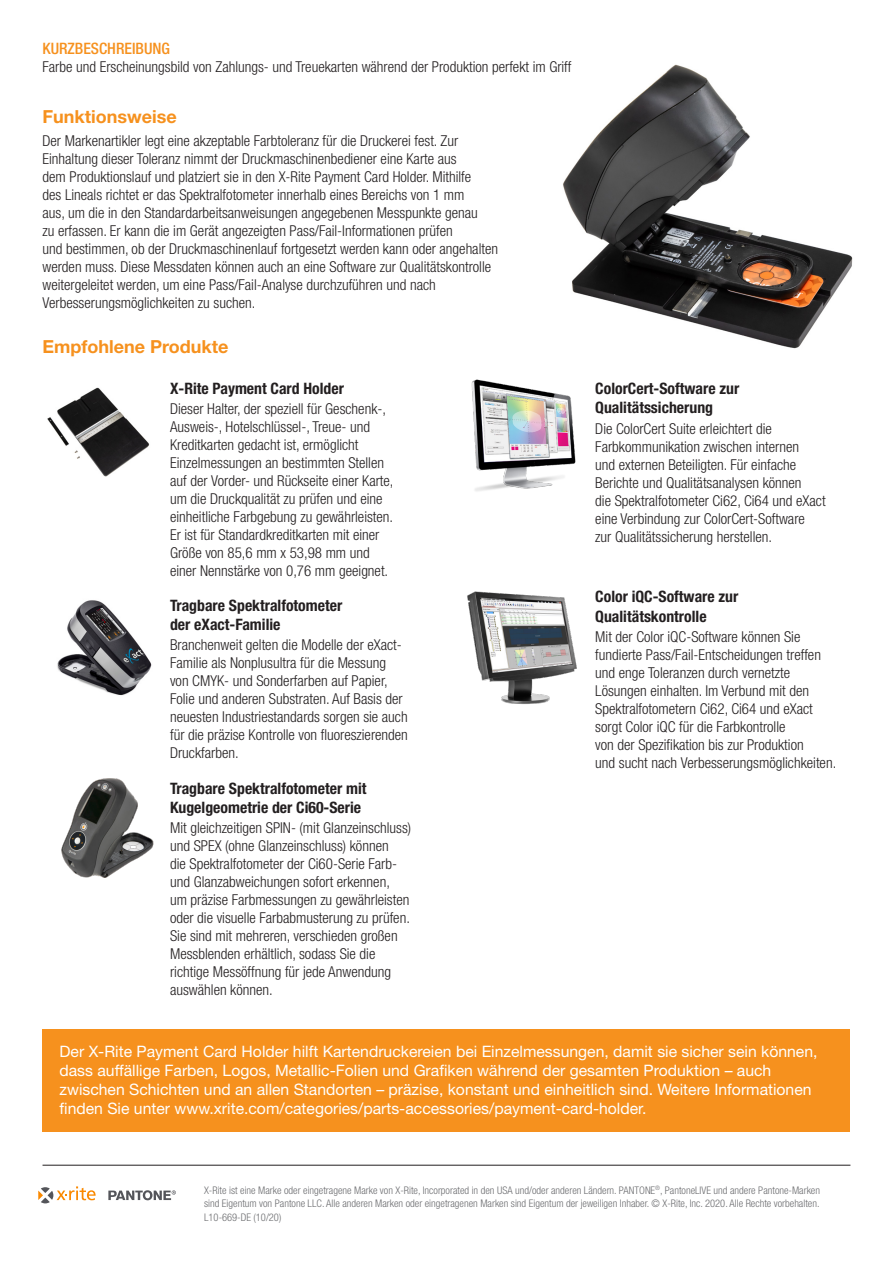
<style>
.page{position:relative;width:893px;height:1263px;background:#fff}
.page>*{position:absolute;margin:0;border:0;box-sizing:border-box;transform-origin:0 0}
.t1{font:700 18px "Helvetica Neue LT Std";color:#f6911e}
.TX6{font:15.75px/18.8px "Helvetica Neue LT Std";color:#fff}
.t2{font:700 condensed 15.75px/19.5px "Helvetica Neue LT Std";color:#231f20}
.t3{font:500 condensed 15.75px "Helvetica Neue LT Std";color:#f6911e}
.TX2{font:300 condensed 15px/18px "Helvetica Neue LT Std";color:#231f20}
.CPY{font:300 condensed 10.5px/13.5px "Helvetica Neue LT Std";color:#6c6d70;text-align:justify}
</style>
<div class="page">
<hr style="left:43px;top:1165px;width:807px;height:1px;background:#231f20">
<svg style="left:108px;top:1190px;width:68px;height:10px"></svg>
<svg style="left:38px;top:1186px;width:58px;height:17px"></svg>
<div style="left:43px;top:1029px;width:807px;height:102px;background:#f6911e"></div>
<img style="left:47px;top:387px;width:103px;height:90px">
<img style="left:471px;top:379px;width:105px;height:112px">
<img style="left:467px;top:591px;width:110px;height:113px">
<img style="left:57px;top:600px;width:95px;height:96px">
<img style="left:61px;top:778px;width:93px;height:99px">
<img style="left:563px;top:64px;width:290px;height:285px">
<h4 class="t3" style="left:43px;top:39px;width:129px">KURZBESCHREIBUNG</h4>
<p class="TX2" style="left:43px;top:57px;width:530px">Farbe und Erscheinungsbild von Zahlungs- und Treuekarten während der Produktion perfekt im Griff</p>
<h2 class="t1" style="left:43px;top:106px;width:136px">Funktionsweise</h2>
<p class="TX2" style="left:43px;top:131px;width:457px">Der Markenartikler legt eine akzeptable Farbtoleranz für die Druckerei fest. Zur Einhaltung dieser Toleranz nimmt der Druckmaschinenbediener eine Karte aus<br>dem Produktionslauf und platziert sie in den X-Rite Payment Card Holder. Mithilfe<br>des Lineals richtet er das Spektralfotometer innerhalb eines Bereichs von 1 mm<br>aus, um die in den Standardarbeitsanweisungen angegebenen Messpunkte genau<br>zu erfassen. Er kann die im Gerät angezeigten Pass/Fail-Informationen prüfen<br>und bestimmen, ob der Druckmaschinenlauf fortgesetzt werden kann oder angehalten werden muss. Diese Messdaten können auch an eine Software zur Qualitätskontrolle weitergeleitet werden, um eine Pass/Fail-Analyse durchzuführen und nach Verbesserungsmöglichkeiten zu suchen.</p>
<h2 class="t1" style="left:43px;top:335px;width:187px">Empfohlene Produkte</h2>
<h5 class="t2" style="left:170px;top:378px;width:175px">X-Rite Payment Card Holder</h5>
<p class="TX2" style="left:170px;top:400px;width:225px">Dieser Halter, der speziell für Geschenk-, Ausweis-, Hotelschlüssel-, Treue- und Kreditkarten gedacht ist, ermöglicht Einzelmessungen an bestimmten Stellen auf der Vorder- und Rückseite einer Karte, um die Druckqualität zu prüfen und eine einheitliche Farbgebung zu gewährleisten.<br>Er ist für Standardkreditkarten mit einer Größe von 85,6 mm x 53,98 mm und einer Nennstärke von 0,76 mm geeignet.</p>
<h5 class="t2" style="left:170px;top:595px;width:174px">Tragbare Spektralfotometer der eXact-Familie</h5>
<p class="TX2" style="left:170px;top:636px;width:239px">Branchenweit gelten die Modelle der eXact-Familie als Nonplusultra für die Messung von CMYK- und Sonderfarben auf Papier, Folie und anderen Substraten. Auf Basis der neuesten Industriestandards sorgen sie auch für die präzise Kontrolle von fluoreszierenden Druckfarben.</p>
<h5 class="t2" style="left:170px;top:778px;width:198px">Tragbare Spektralfotometer mit<br>Kugelgeometrie der Ci60-Serie</h5>
<p class="TX2" style="left:170px;top:819px;width:243px">Mit gleichzeitigen SPIN- (mit Glanzeinschluss) und SPEX (ohne Glanzeinschluss) können<br>die Spektralfotometer der Ci60-Serie Farb&shy;und Glanzabweichungen sofort erkennen,<br>um präzise Farbmessungen zu gewährleisten oder die visuelle Farbabmusterung zu prüfen.<br>Sie sind mit mehreren, verschieden großen Messblenden erhältlich, sodass Sie die richtige Messöffnung für jede Anwendung auswählen können.</p>
<h5 class="t2" style="left:595px;top:378px;width:145px">ColorCert-Software zur<br>Qualitätssicherung</h5>
<p class="TX2" style="left:595px;top:419px;width:232px">Die ColorCert Suite erleichtert die Farbkommunikation zwischen internen<br>und externen Beteiligten. Für einfache Berichte und Qualitätsanalysen können<br>die Spektralfotometer Ci62, Ci64 und eXact eine Verbindung zur ColorCert-Software<br>zur Qualitätssicherung herstellen.</p>
<h5 class="t2" style="left:595px;top:587px;width:145px">Color iQC-Software zur<br>Qualitätskontrolle</h5>
<p class="TX2" style="left:595px;top:627px;width:242px">Mit der Color iQC-Software können Sie fundierte Pass/Fail-Entscheidungen treffen und enge Toleranzen durch vernetzte Lösungen einhalten. Im Verbund mit den Spektralfotometern Ci62, Ci64 und eXact sorgt Color iQC für die Farbkontrolle<br>von der Spezifikation bis zur Produktion<br>und sucht nach Verbesserungsmöglichkeiten.</p>
<p class="TX6" style="left:60px;top:1042px;width:759px">Der X-Rite Payment Card Holder hilft Kartendruckereien bei Einzelmessungen, damit sie sicher sein können, dass auffällige Farben, Logos, Metallic-Folien und Grafiken während der gesamten Produktion – auch zwischen Schichten und an allen Standorten – präzise, konstant und einheitlich sind. Weitere Informationen finden Sie unter www.xrite.com/categories/parts-accessories/payment-card-holder.</p>
<p class="CPY" style="left:204px;top:1183px;width:617px">X-Rite ist eine Marke oder eingetragene Marke von X-Rite, Incorporated in den USA und/oder anderen Ländern. PANTONE<sup>®</sup>, PantoneLIVE und andere Pantone-Marken sind Eigentum von Pantone LLC. Alle anderen Marken oder eingetragenen Marken sind Eigentum der jeweiligen Inhaber. © X-Rite, Inc. 2020. Alle Rechte vorbehalten.<br>L10-669-DE (10/20)</p>
</div>
